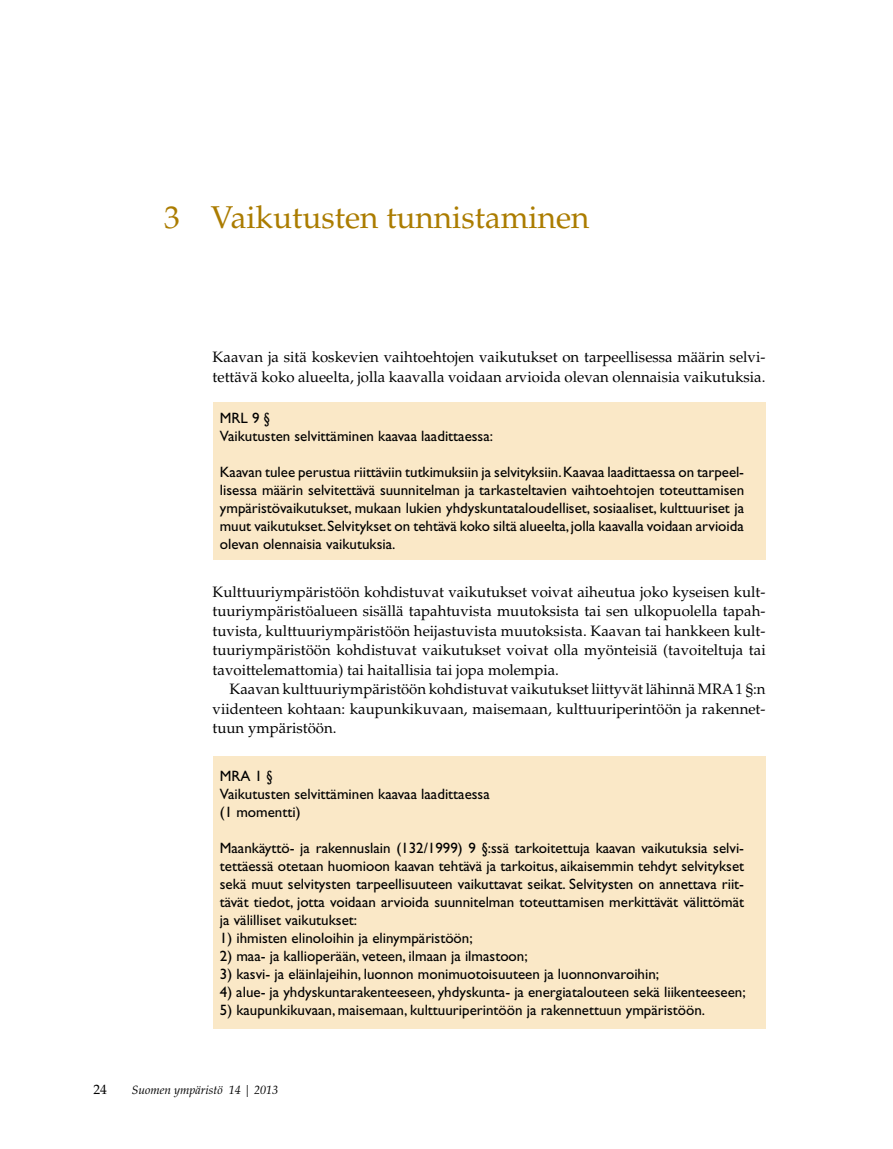
<style>
.page{position:relative;width:893px;height:1149px;background:#fff}
.page>*{position:absolute;margin:0;border:0;box-sizing:border-box;transform-origin:0 0}
.t1{font:31.5px "Palatino LT Std";color:#ab7c00}
.t2{font:15px/18px "Gill Sans Std";color:#000}
.t3{font:15px/19.5px "Palatino LT Std";color:#000;text-align:justify}
.t4{font:13.5px "Palatino LT Std";color:#000}
.t5{font:italic 12px "Palatino LT Std";color:#000}
</style>
<div class="page">
<div style="left:213px;top:402px;width:552px;height:157px;background:#fae8c7"></div>
<div style="left:213px;top:756px;width:552px;height:272px;background:#fae8c7"></div>
<h1 class="t1" style="left:164px;top:198px;width:427px">3 Vaikutusten tunnistaminen</h1>
<p class="t3" style="left:213px;top:348px;width:554px">Kaavan ja sitä koskevien vaihtoehtojen vaikutukset on tarpeellisessa määrin selvi&shy;tettävä koko alueelta, jolla kaavalla voidaan arvioida olevan olennaisia vaikutuksia.</p>
<p class="t2" style="left:220px;top:408px;width:275px">MRL 9 §<br>Vaikutusten selvittäminen kaavaa laadittaessa:</p>
<p class="t2" style="left:220px;top:462px;width:526px;text-align:justify">Kaavan tulee perustua riittäviin tutkimuksiin ja selvityksiin. Kaavaa laadittaessa on tarpeel&shy;lisessa määrin selvitettävä suunnitelman ja tarkasteltavien vaihtoehtojen toteuttamisen ympäristövaikutukset, mukaan lukien yhdyskuntataloudelliset, sosiaaliset, kulttuuriset ja muut vaikutukset. Selvitykset on tehtävä koko siltä alueelta, jolla kaavalla voidaan arvioida olevan olennaisia vaikutuksia.</p>
<p class="t3" style="left:213px;top:582px;width:555px">Kulttuuriympäristöön kohdistuvat vaikutukset voivat aiheutua joko kyseisen kult&shy;tuuriympäristöalueen sisällä tapahtuvista muutoksista tai sen ulkopuolella tapah&shy;tuvista, kulttuuriympäristöön heijastuvista muutoksista. Kaavan tai hankkeen kult&shy;tuuriympäristöön kohdistuvat vaikutukset voivat olla myönteisiä (tavoiteltuja tai tavoittelemattomia) tai haitallisia tai jopa molempia.</p>
<p class="t3" style="left:213px;top:679px;width:554px;text-indent:17px">Kaavan kulttuuriympäristöön kohdistuvat vaikutukset liittyvät lähinnä MRA 1 §:n viidenteen kohtaan: kaupunkikuvaan, maisemaan, kulttuuriperintöön ja rakennet&shy;tuun ympäristöön.</p>
<p class="t2" style="left:220px;top:766px;width:271px">MRA 1 §<br>Vaikutusten selvittäminen kaavaa laadittaessa (1 momentti)</p>
<p class="t2" style="left:220px;top:838px;width:526px;text-align:justify">Maankäyttö- ja rakennuslain (132/1999) 9 §:ssä tarkoitettuja kaavan vaikutuksia selvi&shy;tettäessä otetaan huomioon kaavan tehtävä ja tarkoitus, aikaisemmin tehdyt selvitykset sekä muut selvitysten tarpeellisuuteen vaikuttavat seikat. Selvitysten on annettava riit&shy;tävät tiedot, jotta voidaan arvioida suunnitelman toteuttamisen merkittävät välittömät ja välilliset vaikutukset:</p>
<p class="t2" style="left:220px;top:928px;width:254px">1) ihmisten elinoloihin ja elinympäristöön;</p>
<p class="t2" style="left:220px;top:946px;width:309px">2) maa- ja kallioperään, veteen, ilmaan ja ilmastoon;</p>
<p class="t2" style="left:220px;top:964px;width:441px">3) kasvi- ja eläinlajeihin, luonnon monimuotoisuuteen ja luonnonvaroihin;</p>
<p class="t2" style="left:220px;top:982px;width:527px">4) alue- ja yhdyskuntarakenteeseen, yhdyskunta- ja energiatalouteen sekä liikenteeseen;</p>
<p class="t2" style="left:220px;top:1000px;width:487px">5) kaupunkikuvaan, maisemaan, kulttuuriperintöön ja rakennettuun ympäristöön.</p>
<p class="t4" style="left:94px;top:1080px;width:15px">24</p>
<p class="t5" style="left:132px;top:1082px;width:148px">Suomen ympäristö 14 | 2013</p>
</div>
